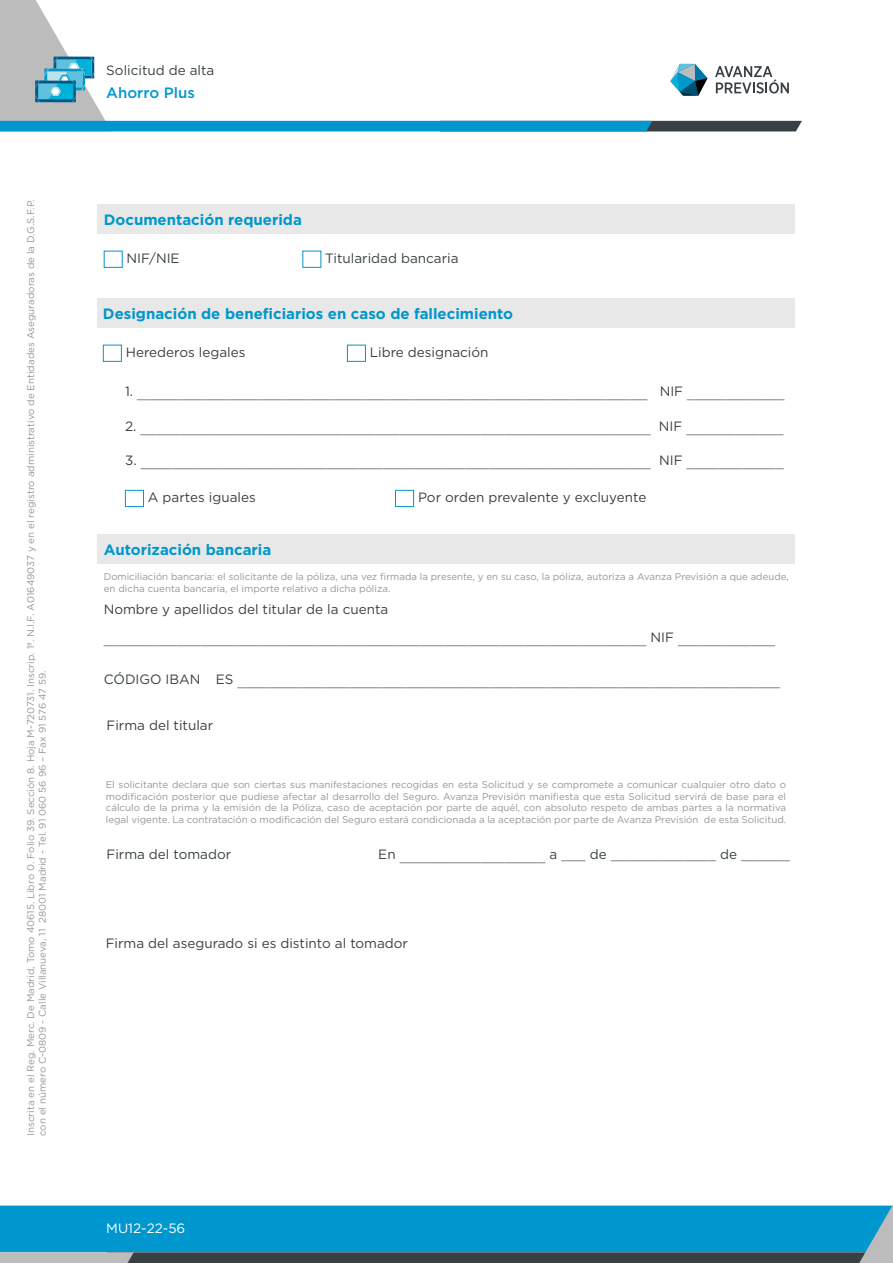
<style>
.page{position:relative;width:893px;height:1263px;background:#fff}
.page>*{position:absolute;margin:0;border:0;box-sizing:border-box;transform-origin:0 0}
.t1{font:700 15px "Gotham";color:#0097ca}
.t2{font:500 15px "Gotham";color:#0097cc}
.t3{font:300 13.5px "Gotham";color:#384044}
.t4{font:13.5px "Gotham";color:#384044}
.t5{font:13.5px "Gotham";color:#fff}
.t6{font:9.75px/11.7px "Gotham";color:#92979b}
.s1{font-weight:400}
</style>
<div class="page">
<svg style="left:0;top:1205px;width:893px;height:58px;background:#148db9"></svg>
<svg style="left:0;top:0;width:802px;height:131px"></svg>
<div style="left:97px;top:298px;width:697px;height:30px;background:#e9e8e8"></div>
<div style="left:103px;top:345px;width:19px;height:17px;border:1px solid #0097ca"></div>
<div style="left:347px;top:345px;width:19px;height:17px;border:1px solid #0097ca"></div>
<div style="left:125px;top:490px;width:19px;height:17px;border:1px solid #0097ca"></div>
<div style="left:395px;top:490px;width:19px;height:17px;border:1px solid #0097ca"></div>
<div style="left:98px;top:534px;width:697px;height:30px;background:#e9e8e8"></div>
<div style="left:98px;top:204px;width:697px;height:30px;background:#e9e8e8"></div>
<div style="left:104px;top:251px;width:19px;height:17px;border:1px solid #0097ca"></div>
<div style="left:302px;top:251px;width:19px;height:17px;border:1px solid #0097ca"></div>
<p class="t6" style="left:25px;top:1136px;width:938px;rotate:-90deg">Inscrita en el Reg. Merc. De Madrid, Tomo 40615. Libro 0. Folio 39. Sección 8. Hoja M-720731. Inscrip. 1ª. N.I.F. A01649037 y en el registro administrativo de Entidades Aseguradoras de la D.G.S.F.P. con el número C-0809 - Calle Villanueva, 11 28001 Madrid - Tel. 91 060 56 96 – Fax 91 576 47 59.</p>
<h2 class="t4" style="left:106px;top:61px;width:110px">Solicitud de alta</h2>
<h1 class="t2" style="left:106px;top:83px;width:90px">Ahorro Plus</h1>
<h1 class="t1" style="left:104px;top:210px;width:200px">Documentación requerida</h1>
<h2 class="t4" style="left:127px;top:250px;width:55px">NIF/NIE</h2>
<h2 class="t4" style="left:325px;top:250px;width:135px">Titularidad bancaria</h2>
<h1 class="t1" style="left:103px;top:304px;width:412px">Designación de beneficiarios en caso de fallecimiento</h1>
<h2 class="t4" style="left:126px;top:344px;width:121px">Herederos legales</h2>
<h2 class="t4" style="left:370px;top:344px;width:120px">Libre designación</h2>
<h2 class="t3" style="left:125px;top:385px;width:661px"><span class="s1">1.</span> _______________________________________________________________ <span class="s1">NIF</span> ____________</h2>
<h2 class="t3" style="left:125px;top:419px;width:660px"><span class="s1">2.</span> _______________________________________________________________ <span class="s1">NIF</span> ____________</h2>
<h2 class="t3" style="left:125px;top:454px;width:660px"><span class="s1">3.</span> _______________________________________________________________ <span class="s1">NIF</span> ____________</h2>
<h2 class="t4" style="left:148px;top:489px;width:109px">A partes iguales</h2>
<h2 class="t4" style="left:418px;top:489px;width:230px">Por orden prevalente y excluyente</h2>
<h1 class="t1" style="left:104px;top:540px;width:169px">Autorización bancaria</h1>
<p class="t6" style="left:104px;top:570px;width:686px">Domiciliación bancaria: el solicitante de la póliza, una vez firmada la presente, y en su caso, la póliza, autoriza a Avanza Previsión a que adeude, en dicha cuenta bancaria, el importe relativo a dicha póliza.</p>
<h2 class="t4" style="left:104px;top:601px;width:286px">Nombre y apellidos del titular de la cuenta</h2>
<h2 class="t3" style="left:104px;top:631px;width:673px">___________________________________________________________________ <span class="s1">NIF</span> ____________</h2>
<h2 class="t3" style="left:104px;top:672px;width:678px"><span class="s1">CÓDIGO IBAN ES</span> ___________________________________________________________________</h2>
<h2 class="t4" style="left:106px;top:717px;width:108px">Firma del titular</h2>
<p class="t6" style="left:106px;top:778px;width:682px;text-align:justify">El solicitante declara que son ciertas sus manifestaciones recogidas en esta Solicitud y se compromete a comunicar cualquier otro dato o modificación posterior que pudiese afectar al desarrollo del Seguro. Avanza Previsión manifiesta que esta Solicitud servirá de base para el cálculo de la prima y la emisión de la Póliza, caso de aceptación por parte de aquél, con absoluto respeto de ambas partes a la normativa legal vigente. La contratación o modificación del Seguro estará condicionada a la aceptación por parte de Avanza Previsión de esta Solicitud.</p>
<h2 class="t4" style="left:106px;top:846px;width:126px">Firma del tomador</h2>
<h2 class="t3" style="left:378px;top:846px;width:413px"><span class="s1">En</span> __________________ <span class="s1">a</span> ___ <span class="s1">de</span> _____________ <span class="s1">de</span> ______</h2>
<h2 class="t4" style="left:106px;top:934px;width:304px">Firma del asegurado si es distinto al tomador</h2>
<h2 class="t5" style="left:106px;top:1219px;width:81px">MU12-22-56</h2>
</div>
